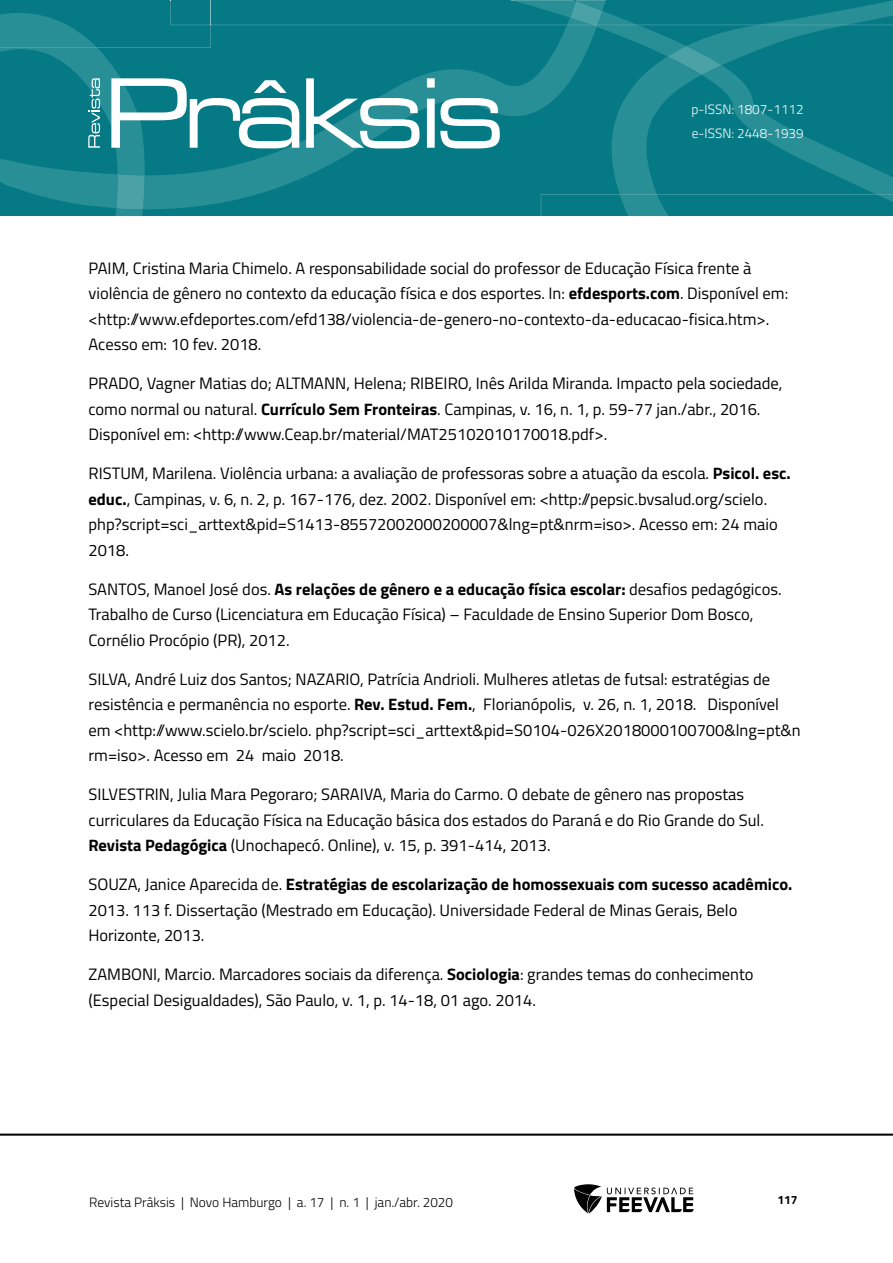
<style>
.page{position:relative;width:893px;height:1263px;background:#fff}
.page>*{position:absolute;margin:0;border:0;box-sizing:border-box;transform-origin:0 0}
.Referências{font:16.5px/25.5px "Titillium Web";color:#000}
.t1{font:300 13.5px "Titillium Web";color:#000}
.t2{font:300 13.5px/24px "Titillium Web";color:#fff}
.t3{font:700 12px "Titillium Web";color:#000}
.s1{font-weight:700}
</style>
<div class="page">
<hr style="left:0;top:1133px;width:893px;height:3px;background:#000">
<svg style="left:574px;top:1184px;width:120px;height:29px"></svg>
<svg style="left:0;top:0;width:893px;height:216px;background:#19858e"></svg>
<p class="t2" style="left:691px;top:97px;width:114px">p-ISSN: 1807-1112 e-ISSN: 2448-1939</p>
<p class="Referências" style="left:88px;top:254px;width:701px">PAIM, Cristina Maria Chimelo. A responsabilidade social do professor de Educação Física frente à violência de gênero no contexto da educação física e dos esportes. In: <span class="s1">efdesports.com</span>. Disponível em: &lt;http://www.efdeportes.com/efd138/violencia-de-genero-no-contexto-da-educacao-fisica.htm&gt;.<br>Acesso em: 10 fev. 2018.</p>
<p class="Referências" style="left:88px;top:370px;width:696px">PRADO, Vagner Matias do; ALTMANN, Helena; RIBEIRO, Inês Arilda Miranda. Impacto pela sociedade, como normal ou natural. <span class="s1">Currículo Sem Fronteiras</span>. Campinas, v. 16, n. 1, p. 59-77 jan./abr., 2016.<br>Disponível em: &lt;http://www.Ceap.br/material/MAT25102010170018.pdf&gt;.</p>
<p class="Referências" style="left:88px;top:460px;width:704px">RISTUM, Marilena. Violência urbana: a avaliação de professoras sobre a atuação da escola. <span class="s1">Psicol. esc. educ.</span>, Campinas, v. 6, n. 2, p. 167-176, dez. 2002. Disponível em: &lt;http://pepsic.bvsalud.org/scielo. php?script=sci_arttext&amp;pid=S1413-85572002000200007&amp;lng=pt&amp;nrm=iso&gt;. Acesso em: 24 maio 2018.</p>
<p class="Referências" style="left:88px;top:575px;width:695px">SANTOS, Manoel José dos. <span class="s1">As relações de gênero e a educação física escolar:</span> desafios pedagógicos.<br>Trabalho de Curso (Licenciatura em Educação Física) – Faculdade de Ensino Superior Dom Bosco,<br>Cornélio Procópio (PR), 2012.</p>
<p class="Referências" style="left:88px;top:665px;width:714px">SILVA, André Luiz dos Santos; NAZARIO, Patrícia Andrioli. Mulheres atletas de futsal: estratégias de resistência e permanência no esporte. <span class="s1">Rev. Estud. Fem.</span>, Florianópolis, v. 26, n. 1, 2018. Disponível em &lt;http://www.scielo.br/scielo. php?script=sci_arttext&amp;pid=S0104-026X2018000100700&amp;lng=pt&amp;n rm=iso&gt;. Acesso em 24 maio 2018.</p>
<p class="Referências" style="left:88px;top:781px;width:677px">SILVESTRIN, Julia Mara Pegoraro; SARAIVA, Maria do Carmo. O debate de gênero nas propostas curriculares da Educação Física na Educação básica dos estados do Paraná e do Rio Grande do Sul.<br><span class="s1">Revista Pedagógica</span> (Unochapecó. Online), v. 15, p. 391-414, 2013.</p>
<p class="Referências" style="left:88px;top:871px;width:705px">SOUZA, Janice Aparecida de. <span class="s1">Estratégias de escolarização de homossexuais com sucesso acadêmico.<br></span>2013. 113 f. Dissertação (Mestrado em Educação). Universidade Federal de Minas Gerais, Belo<br>Horizonte, 2013.</p>
<p class="Referências" style="left:88px;top:961px;width:667px">ZAMBONI, Marcio. Marcadores sociais da diferença. <span class="s1">Sociologia</span>: grandes temas do conhecimento (Especial Desigualdades), São Paulo, v. 1, p. 14-18, 01 ago. 2014.</p>
<p class="t1" style="left:89px;top:1192px;width:365px">Revista Prâksis | Novo Hamburgo | a. 17 | n. 1 | jan./abr. 2020</p>
<p class="t3" style="left:777px;top:1190px;width:22px">117</p>
</div>
